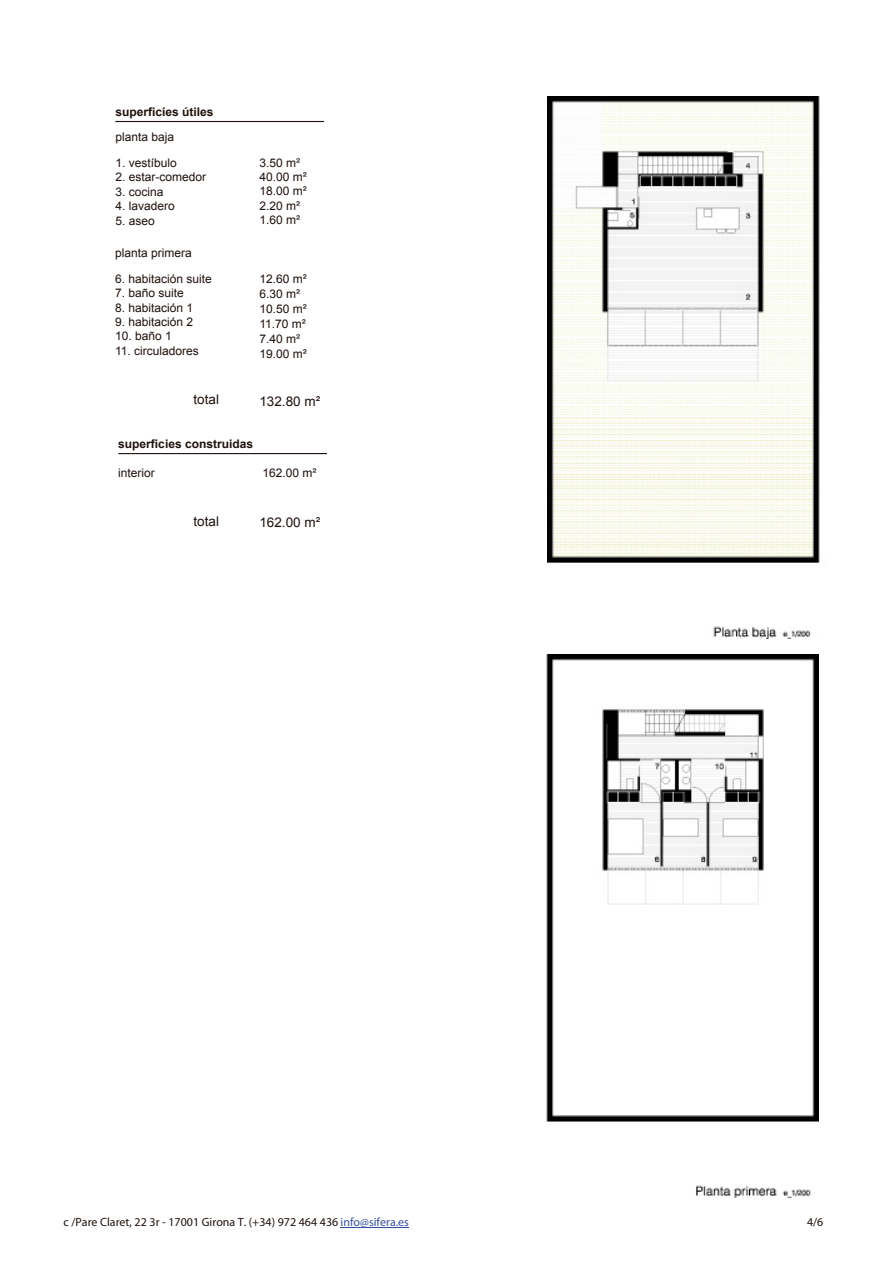
<style>
.page{position:relative;width:893px;height:1263px;background:#fff}
.page>*{position:absolute;margin:0;border:0;box-sizing:border-box;transform-origin:0 0}
.t1{font:13.35px "Arial";color:#1e120d}
.t2{font:12px "Myriad Pro";color:#1e120d}
.t3{font:11.85px/15px "Arial";color:#1e120d}
.t4{font:700 11.85px "Arial";color:#1e120d}
.s1{color:#35509c}
</style>
<div class="page">
<hr style="left:341px;top:1227px;width:68px;height:1px;background:#35509c">
<hr style="left:115px;top:121px;width:209px;height:1px;background:#1e120d">
<hr style="left:118px;top:453px;width:209px;height:1px;background:#1e120d">
<img style="left:547px;top:97px;width:273px;height:542px">
<img style="left:546px;top:655px;width:273px;height:542px">
<p class="t4" style="left:115px;top:104px;width:100px">superficies útiles</p>
<p class="t3" style="left:115px;top:130px;width:60px">planta baja</p>
<p class="t3" style="left:115px;top:155px;width:63px">1. vestíbulo</p>
<p class="t3" style="left:115px;top:170px;width:92px">2. estar-comedor</p>
<p class="t3" style="left:115px;top:184px;width:50px">3. cocina</p>
<p class="t3" style="left:115px;top:199px;width:61px">4. lavadero</p>
<p class="t3" style="left:115px;top:213px;width:41px">5. aseo</p>
<p class="t3" style="left:115px;top:246px;width:78px">planta primera</p>
<p class="t3" style="left:115px;top:271px;width:98px">6. habitación suite</p>
<p class="t3" style="left:115px;top:286px;width:70px">7. baño suite</p>
<p class="t3" style="left:115px;top:300px;width:80px">8. habitación 1</p>
<p class="t3" style="left:115px;top:314px;width:80px">9. habitación 2</p>
<p class="t3" style="left:115px;top:329px;width:58px">10. baño 1</p>
<p class="t3" style="left:115px;top:343px;width:85px">11. circuladores</p>
<p class="t3" style="left:259px;top:156px;width:49px;line-height:14.2px">3.50 m²<br>40.00 m²<br>18.00 m²<br>2.20 m²<br>1.60 m²</p>
<p class="t3" style="left:259px;top:271px;width:49px">12.60 m²<br>6.30 m²<br>10.50 m²<br>11.70 m²<br>7.40 m²<br>19.00 m²</p>
<p class="t1" style="left:194px;top:391px;width:27px">total</p>
<p class="t1" style="left:259px;top:393px;width:62px">132.80 m²</p>
<p class="t4" style="left:118px;top:436px;width:136px">superficies construidas</p>
<p class="t3" style="left:118px;top:465px;width:38px">interior</p>
<p class="t3" style="left:262px;top:465px;width:56px">162.00 m²</p>
<p class="t1" style="left:194px;top:513px;width:27px">total</p>
<p class="t1" style="left:259px;top:513px;width:62px">162.00 m²</p>
<p class="t2" style="left:64px;top:1214px;width:347px">c /Pare Claret, 22 3r - 17001 Girona T. (+34) 972 464 436 <span class="s1">info@sifera.es</span></p>
<p class="t2" style="left:807px;top:1214px;width:18px">4/6</p>
</div>
